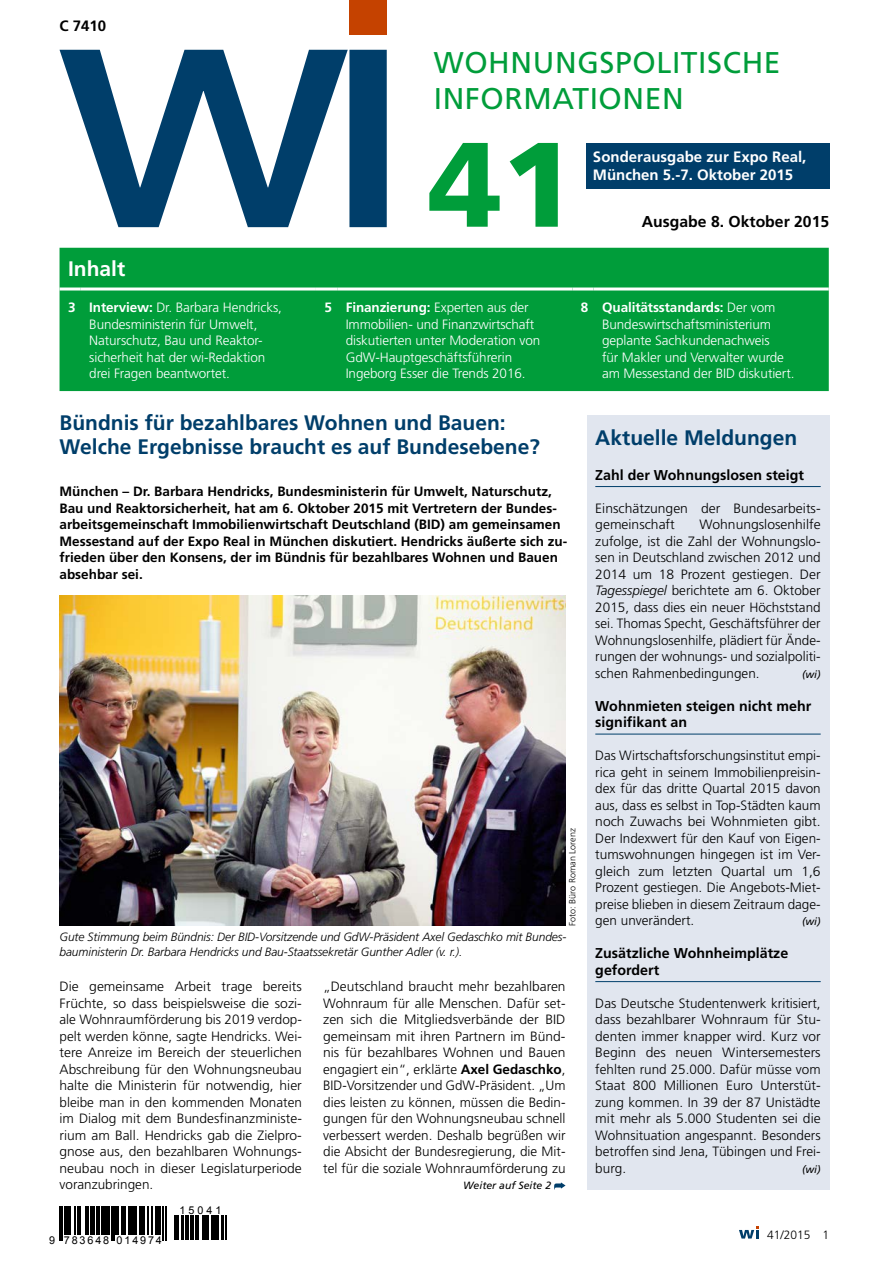
<style>
.page{position:relative;width:893px;height:1263px;background:#fff}
.page>*{position:absolute;margin:0;border:0;box-sizing:border-box;transform-origin:0 0}
.t1{font:900 120px "Frutiger";color:#009d3a}
.t2{font:30px/36px "Frutiger";letter-spacing:.02em;color:#009d3a}
.t3{font:700 21px/24px "Frutiger";color:#003e6a}
.t4{font:700 21px "Frutiger";color:#fff}
.t5{font:700 15.75px "Frutiger";color:#000}
.t6{font:700 15px/18px "Frutiger";color:#fff}
.t7{font:700 15px "Frutiger";color:#000}
.t8{font:700 14.25px/16.5px "Frutiger";color:#000}
.t9{font:300 13.5px/16.5px "Frutiger";color:#000;text-align:justify}
.t10{font:300 13.5px/16.5px "Frutiger";letter-spacing:-.01em;color:#fff}
.t11{font:700 13.5px/16.5px "Frutiger";color:#000}
.t12{font:italic 300 12px/15px "Frutiger";letter-spacing:-.01em;color:#000}
.t13{font:300 12px "Frutiger";color:#000}
.t14{font:10.8px "Arial";letter-spacing:.17em;color:#000}
.t15{font:italic 10.5px "Frutiger";color:#000}
.t16{font:300 9px "Frutiger";color:#000}
.s1{font-weight:700}
.s2{font-style:italic}
</style>
<div class="page">
<div style="left:60px;top:248px;width:769px;height:143px;background:#009d3a"></div>
<hr style="left:60px;top:287px;width:21px;height:3px;background:#fff">
<hr style="left:81px;top:287px;width:235px;height:3px;background:#fff">
<hr style="left:316px;top:287px;width:21px;height:3px;background:#fff">
<hr style="left:337px;top:287px;width:235px;height:3px;background:#fff">
<hr style="left:572px;top:287px;width:22px;height:3px;background:#fff">
<hr style="left:594px;top:287px;width:235px;height:3px;background:#fff">
<svg style="left:554px;top:1182px;width:12px;height:7px"></svg>
<div style="left:587px;top:415px;width:242px;height:774px;background:#e1e6ef"></div>
<hr style="left:595px;top:486px;width:226px;height:1px;background:#003e6a">
<hr style="left:595px;top:734px;width:226px;height:1px;background:#003e6a">
<hr style="left:595px;top:981px;width:226px;height:1px;background:#003e6a">
<div style="left:586px;top:143px;width:243px;height:46px;background:#003e6a"></div>
<img style="left:60px;top:595px;width:506px;height:330px">
<svg style="left:739px;top:1226px;width:20px;height:12px"></svg>
<hr style="left:60px;top:1206px;width:1px;height:34px;background:#000">
<hr style="left:62px;top:1206px;width:1px;height:34px;background:#000">
<hr style="left:64px;top:1206px;width:3px;height:28px;background:#000">
<hr style="left:68px;top:1206px;width:3px;height:28px;background:#000">
<svg style="left:74px;top:1206px;width:7px;height:28px"></svg>
<hr style="left:85px;top:1206px;width:2px;height:28px;background:#000">
<svg style="left:88px;top:1206px;width:1px;height:28px"></svg>
<hr style="left:90px;top:1206px;width:4px;height:28px;background:#000">
<hr style="left:97px;top:1206px;width:3px;height:28px;background:#000">
<svg style="left:101px;top:1206px;width:1px;height:28px"></svg>
<hr style="left:103px;top:1206px;width:3px;height:28px;background:#000">
<hr style="left:107px;top:1206px;width:3px;height:28px;background:#000">
<hr style="left:111px;top:1206px;width:1px;height:34px;background:#000">
<hr style="left:113px;top:1206px;width:2px;height:34px;background:#000">
<hr style="left:116px;top:1206px;width:3px;height:28px;background:#000">
<svg style="left:121px;top:1206px;width:1px;height:28px"></svg>
<hr style="left:124px;top:1206px;width:2px;height:28px;background:#000">
<hr style="left:128px;top:1206px;width:2px;height:28px;background:#000">
<hr style="left:131px;top:1206px;width:2px;height:28px;background:#000">
<hr style="left:134px;top:1206px;width:3px;height:28px;background:#000">
<hr style="left:139px;top:1206px;width:4px;height:28px;background:#000">
<svg style="left:144px;top:1206px;width:12px;height:28px"></svg>
<hr style="left:157px;top:1206px;width:4px;height:28px;background:#000">
<hr style="left:163px;top:1206px;width:1px;height:34px;background:#000">
<hr style="left:165px;top:1206px;width:1px;height:34px;background:#000">
<svg style="left:174px;top:1216px;width:1px;height:24px"></svg>
<hr style="left:176px;top:1216px;width:3px;height:24px;background:#000">
<hr style="left:181px;top:1216px;width:2px;height:24px;background:#000">
<svg style="left:185px;top:1216px;width:4px;height:24px"></svg>
<hr style="left:190px;top:1216px;width:3px;height:24px;background:#000">
<hr style="left:195px;top:1216px;width:2px;height:24px;background:#000">
<svg style="left:198px;top:1216px;width:1px;height:24px"></svg>
<hr style="left:202px;top:1216px;width:2px;height:24px;background:#000">
<svg style="left:206px;top:1216px;width:3px;height:24px"></svg>
<hr style="left:211px;top:1216px;width:4px;height:24px;background:#000">
<svg style="left:216px;top:1216px;width:3px;height:24px"></svg>
<hr style="left:221px;top:1216px;width:2px;height:24px;background:#000">
<svg style="left:226px;top:1216px;width:1px;height:24px"></svg>
<svg style="left:60px;top:50px;width:327px;height:177px"></svg>
<div style="left:350px;top:0;width:37px;height:34px;background:#c54200"></div>
<p class="t7" style="left:60px;top:17px;width:48px">C 7410</p>
<h2 class="t2" style="left:434px;top:44px;width:348px">WOHNUNGSPOLITISCHE<br>INFORMATIONEN</h2>
<h1 class="t1" style="left:428px;top:112px;width:148px">41</h1>
<p class="t6" style="left:593px;top:147px;width:215px">Sonderausgabe zur Expo Real,<br>München 5.-7. Oktober 2015</p>
<p class="t5" style="left:642px;top:212px;width:189px">Ausgabe 8. Oktober 2015</p>
<h3 class="t4" style="left:68px;top:257px;width:59px">Inhalt</h3>
<p class="t10" style="left:89px;top:300px;width:194px;text-indent:-21px"><span class="s1">3 Interview:</span> Dr. Barbara Hendricks,<br>Bundesministerin für Umwelt,<br>Naturschutz, Bau und Reaktor&shy;sicherheit hat der wi-Redaktion drei Fragen beantwortet.</p>
<p class="t10" style="left:346px;top:300px;width:196px;text-indent:-21px"><span class="s1">5 Finanzierung:</span> Experten aus der Immobilien- und Finanzwirtschaft diskutierten unter Moderation von GdW-Hauptgeschäftsführerin Ingeborg Esser die Trends 2016.</p>
<p class="t10" style="left:602px;top:299px;width:194px;text-indent:-21px"><span class="s1">8 Qualitätsstandards:</span> Der vom<br>Bundeswirtschaftsministerium geplante Sachkundenachweis<br>für Makler und Verwalter wurde am Messestand der BID diskutiert.</p>
<h3 class="t3" style="left:60px;top:411px;width:482px">Bündnis für bezahlbares Wohnen und Bauen:<br>Welche Ergebnisse braucht es auf Bundesebene?</h3>
<p class="t11" style="left:60px;top:483px;width:509px">München – Dr. Barbara Hendricks, Bundesministerin für Umwelt, Naturschutz, Bau und Reaktorsicherheit, hat am 6. Oktober 2015 mit Vertretern der Bundes&shy;arbeitsgemeinschaft Immobilienwirtschaft Deutschland (BID) am gemeinsamen Messestand auf der Expo Real in München diskutiert. Hendricks äußerte sich zu&shy;frieden über den Konsens, der im Bündnis für bezahlbares Wohnen und Bauen absehbar sei.</p>
<p class="t16" style="left:567px;top:926px;width:99px;rotate:-90deg">Foto: Büro Roman Lorenz</p>
<p class="t12" style="left:60px;top:929px;width:507px">Gute Stimmung beim Bündnis: Der BID-Vorsitzende und GdW-Präsident Axel Gedaschko mit Bundes&shy;bauministerin Dr. Barbara Hendricks und Bau-Staatssekretär Gunther Adler (v. r.).</p>
<p class="t9" style="left:60px;top:979px;width:244px">Die gemeinsame Arbeit trage bereits Früchte, so dass beispielsweise die sozi&shy;ale Wohnraumförderung bis 2019 verdop&shy;pelt werden könne, sagte Hendricks. Wei&shy;tere Anreize im Bereich der steuerlichen Abschreibung für den Wohnungsneubau halte die Ministerin für notwendig, hier bleibe man in den kommenden Monaten im Dialog mit dem Bundesfinanzministe&shy;rium am Ball. Hendricks gab die Zielpro&shy;gnose aus, den bezahlbaren Wohnungs&shy;neubau noch in dieser Legislaturperiode voranzubringen.</p>
<p class="t9" style="left:323px;top:979px;width:244px">„Deutschland braucht mehr bezahlbaren Wohnraum für alle Menschen. Dafür set&shy;zen sich die Mitgliedsverbände der BID gemeinsam mit ihren Partnern im Bünd&shy;nis für bezahlbares Wohnen und Bauen engagiert ein“, erklärte <span class="s1">Axel Gedaschko</span>, BID-Vorsitzender und GdW-Präsident. „Um dies leisten zu können, müssen die Bedin&shy;gungen für den Wohnungsneubau schnell verbessert werden. Deshalb begrüßen wir die Absicht der Bundesregierung, die Mit&shy;tel für die soziale Wohnraumförderung zu</p>
<p class="t15" style="left:463px;top:1180px;width:89px">Weiter auf Seite 2</p>
<p class="t14" style="left:49px;top:1233px;width:114px">9 783648 014974</p>
<p class="t14" style="left:180px;top:1203px;width:43px">15041</p>
<h3 class="t3" style="left:595px;top:426px;width:203px">Aktuelle Meldungen</h3>
<p class="t8" style="left:595px;top:466px;width:210px">Zahl der Wohnungslosen steigt</p>
<p class="t9" style="left:595px;top:500px;width:227px">Einschätzungen der Bundesarbeits&shy;gemeinschaft</p>
<p class="t9" style="left:595px;top:517px;width:227px;text-indent:104px">Wohnungslosenhilfe zufolge, ist die Zahl der Wohnungslo&shy;sen in Deutschland zwischen 2012 und 2014 um 18 Prozent gestiegen. Der <span class="s2">Tagesspiegel</span> berichtete am 6. Oktober 2015, dass dies ein neuer Höchststand sei. Thomas Specht, Geschäftsführer der Wohnungslosenhilfe, plädiert für Ände&shy;rungen der wohnungs- und sozialpoliti&shy;schen Rahmenbedingungen.</p>
<p class="t15" style="left:802px;top:668px;width:20px">(wi)</p>
<p class="t8" style="left:595px;top:697px;width:217px">Wohnmieten steigen nicht mehr signifikant an</p>
<p class="t9" style="left:595px;top:748px;width:227px">Das Wirtschaftsforschungsinstitut empi&shy;rica geht in seinem Immobilienpreisin&shy;dex für das dritte Quartal 2015 davon aus, dass es selbst in Top-Städten kaum noch Zuwachs bei Wohnmieten gibt.<br>Der Indexwert für den Kauf von Eigen&shy;tumswohnungen hingegen ist im Ver&shy;gleich zum letzten Quartal um 1,6<br>Prozent gestiegen. Die Angebots-Miet&shy;preise blieben in diesem Zeitraum dage&shy;gen unverändert.</p>
<p class="t15" style="left:802px;top:916px;width:20px">(wi)</p>
<p class="t8" style="left:595px;top:945px;width:194px">Zusätzliche Wohnheimplätze gefordert</p>
<p class="t9" style="left:595px;top:995px;width:227px">Das Deutsche Studentenwerk kritisiert, dass bezahlbarer Wohnraum für Stu&shy;denten immer knapper wird. Kurz vor Beginn des neuen Wintersemesters fehlten rund 25.000. Dafür müsse vom Staat 800 Millionen Euro Unterstüt&shy;zung kommen. In 39 der 87 Unistädte mit mehr als 5.000 Studenten sei die Wohnsituation angespannt. Besonders betroffen sind Jena, Tübingen und Frei&shy;burg.</p>
<p class="t15" style="left:802px;top:1163px;width:20px">(wi)</p>
<p class="t13" style="left:767px;top:1227px;width:64px">41/2015 1</p>
</div>
